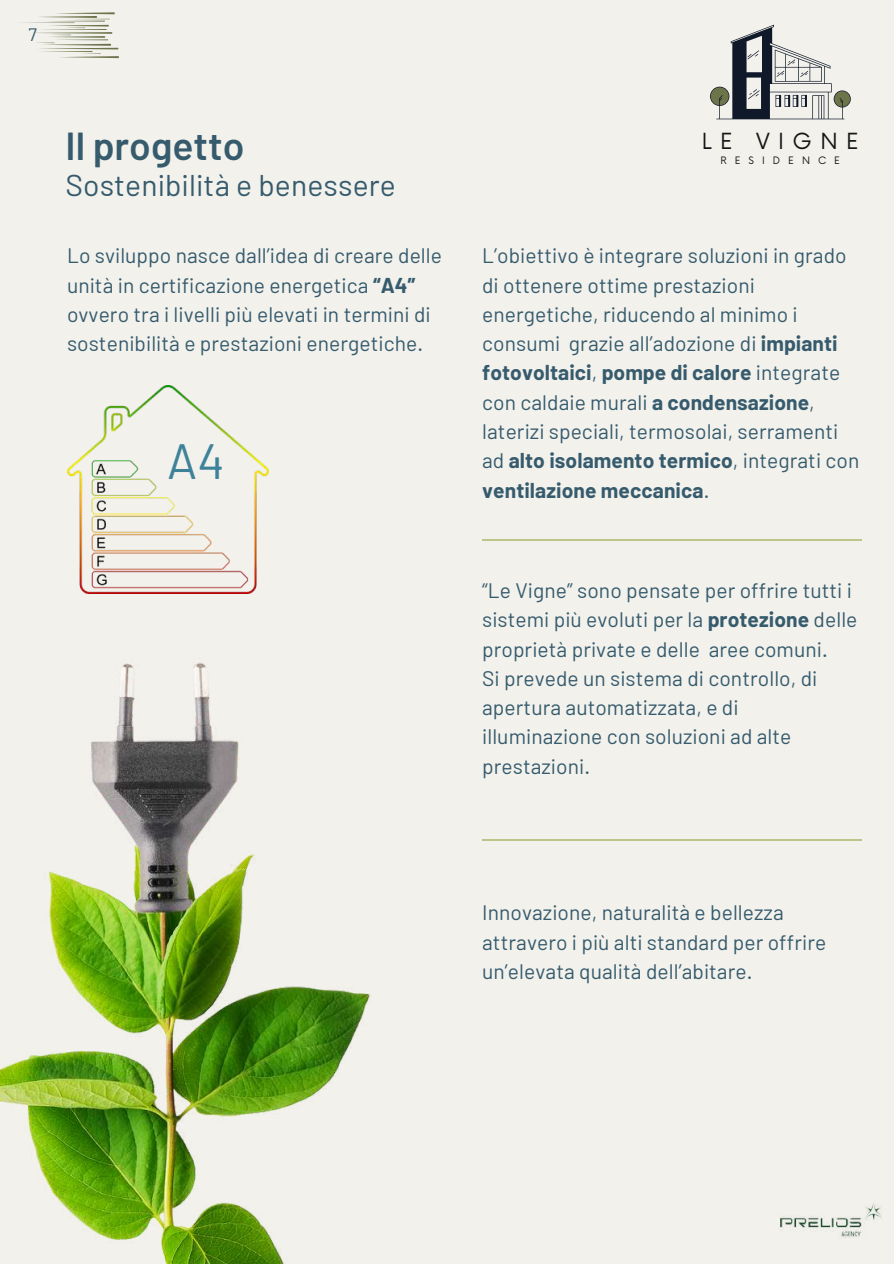
<style>
.page{position:relative;width:894px;height:1264px;background:#fff}
.page>*{position:absolute;margin:0;border:0;box-sizing:border-box;transform-origin:0 0}
.t1{font:49.5px "Barlow";color:#3e829a}
.t2{font:600 39px "Barlow";color:#365b6d}
.t3{font:30px "Barlow";letter-spacing:.005em;color:#365b6d}
.t4{font:21.6px "Now";letter-spacing:.385em;color:#151717}
.t5{font:21px/29.2px "Barlow";letter-spacing:.005em;color:#365b6d}
.t6{font:18px "Barlow";color:#365b6d}
.t7{font:10.05px "Now";letter-spacing:.8em;color:#151717}
.s1{font-weight:700}
</style>
<div class="page">
<div style="left:0;top:0;width:893px;height:1263px;background:#f2f1ec"></div>
<svg style="left:710px;top:25px;width:140px;height:94px"></svg>
<svg style="left:21px;top:12px;width:98px;height:46px"></svg>
<img style="left:0;top:662px;width:861px;height:601px">
<img style="left:67px;top:385px;width:201px;height:208px">
<hr style="left:482px;top:539px;width:379px;height:1px;background:#bfc48a">
<hr style="left:482px;top:839px;width:379px;height:1px;background:#bfc48a">
<img style="left:767px;top:1174px;width:115px;height:88px">
<p class="t6" style="left:29px;top:23px;width:10px">7</p>
<h2 class="t2" style="left:65px;top:121px;width:180px">Il progetto</h2>
<h3 class="t3" style="left:65px;top:166px;width:332px">Sostenibilità e benessere</h3>
<p class="t4" style="left:701px;top:130px;width:158px">LE VIGNE</p>
<p class="t7" style="left:720px;top:154px;width:121px">RESIDENCE</p>
<p class="t5" style="left:67px;top:240px;width:376px">Lo sviluppo nasce dall’idea di creare delle unità in certificazione energetica <span class="s1">“A4” </span>ovvero tra i livelli più elevati in termini di sostenibilità e prestazioni energetiche.</p>
<p class="t5" style="left:482px;top:240px;width:378px">L’obiettivo è integrare soluzioni in grado di ottenere ottime prestazioni energetiche, riducendo al minimo i consumi grazie all’adozione di <span class="s1">impianti fotovoltaici</span>, <span class="s1">pompe di calore</span> integrate con caldaie murali <span class="s1">a condensazione</span>, laterizi speciali, termosolai, serramenti ad <span class="s1">alto isolamento termico</span>, integrati con <span class="s1">ventilazione meccanica</span>.</p>
<h1 class="t1" style="left:167px;top:430px;width:59px">A4</h1>
<p class="t5" style="left:482px;top:575px;width:377px">“Le Vigne” sono pensate per offrire tutti i sistemi più evoluti per la <span class="s1">protezione</span> delle proprietà private e delle aree comuni.<br>Si prevede un sistema di controllo, di apertura automatizzata, e di illuminazione con soluzioni ad alte prestazioni.</p>
<p class="t5" style="left:482px;top:897px;width:345px">Innovazione, naturalità e bellezza attravero i più alti standard per offrire un’elevata qualità dell’abitare.</p>
</div>
